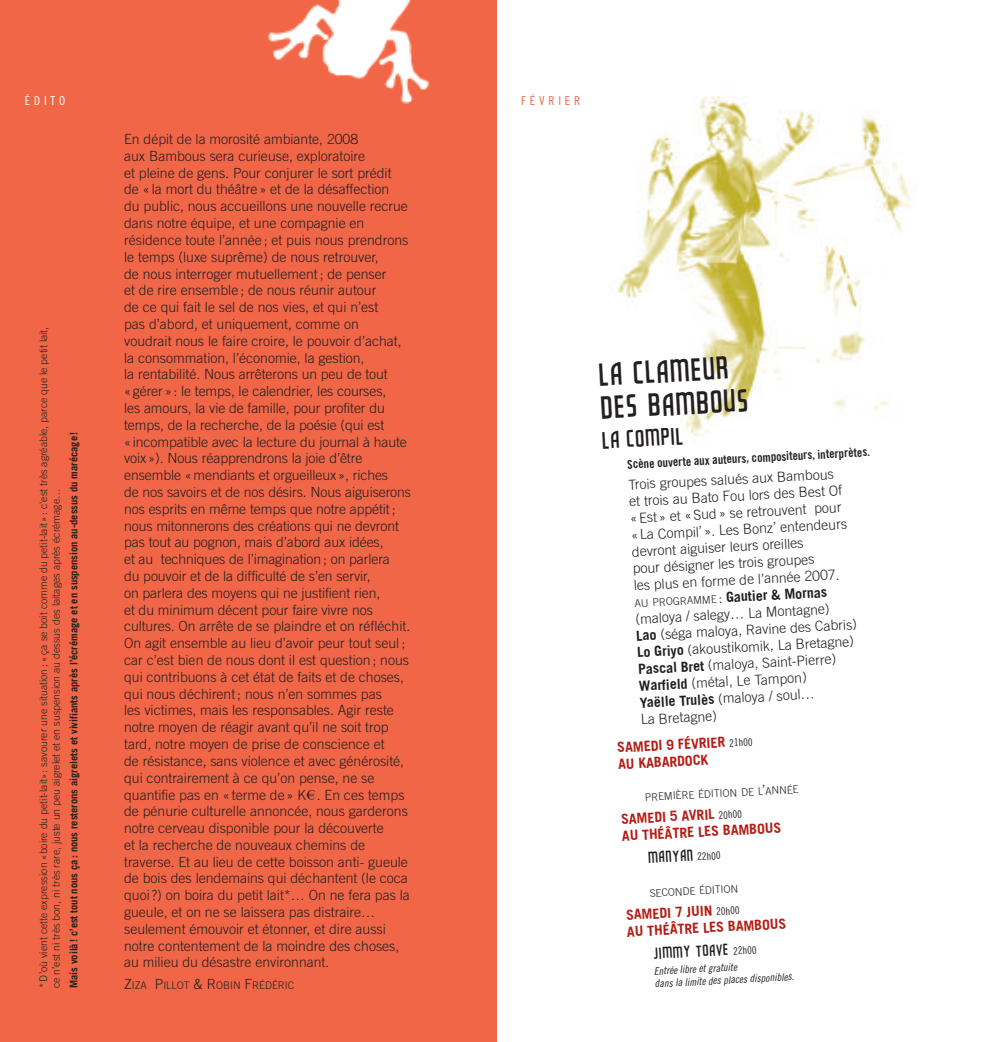
<style>
.page{position:relative;width:993px;height:1042px;background:#fff}
.page>*{position:absolute;margin:0;border:0;box-sizing:border-box;transform-origin:0 0}
.t1{font:42px/33.2px "Polytone Reliant";color:#231f20}
.t2{font:31.5px "Polytone Reliant";color:#231f20}
.t3{font:21px "Polytone Reliant";color:#231f20}
.t4{font:300 14px/16.8px "Trade Gothic";color:#231f20}
.t5{font:700 14px/16.8px "Trade Gothic";color:#b41d15}
.t6{font:12.25px "Trade Gothic Bold Cond Twenty";color:#231f20}
.t7{font:12.25px "Trade Gothic Cond Eighteen";letter-spacing:.31em;color:#f26648}
.t8{font:12.25px "Trade Gothic Cond Eighteen";letter-spacing:.31em;color:#fff}
.t9{font:300 10.5px/12.6px "Trade Gothic";color:#231f20}
.t10{font:700 10.5px "Trade Gothic";color:#231f20}
.t11{font:10.5px/12.6px "Trade Gothic Cond Eighteen Obl";color:#231f20}
.s1{font-family:"Euro Collection";font-weight:400}
.s2{font-size:14px}
.s3{font-size:10.5px}
.s4{font-weight:700}
.s5{font-family:"Trade Gothic Cond Eighteen";font-weight:400;font-size:10.5px;color:#231f20}
.s6{font-family:"Trade Gothic Cond Eighteen";font-size:10.5px}
</style>
<div class="page">
<img style="left:617px;top:96px;width:295px;height:341px">
<div style="left:0;top:0;width:496px;height:1042px;background:#f26648"></div>
<img style="left:268px;top:0;width:162px;height:104px">
<p class="t8" style="left:25px;top:93px;width:42px">ÉDITO</p>
<p class="t7" style="left:521px;top:93px;width:60px">FÉVRIER</p>
<p class="t9" style="left:37px;top:988px;width:663px;rotate:-90deg">*D’où vient cette expression «boire du petit-lait» : savourer une situation; « ça se boit comme du petit-lait » : c'est très agréable, parce que le petit lait, ce n’est ni très bon, ni très rare, juste un peu aigrelet et en suspension au dessus des laitages après écrémage…</p>
<p class="t10" style="left:67px;top:988px;width:558px;rotate:-90deg">Mais voilà ! c’est tout nous ça : nous resterons aigrelets et vivifiants après l’écrémage et en suspension au-dessus du marécage !</p>
<p class="t4" style="left:124px;top:130px;width:288px">En dépit de la morosité ambiante, 2008<br>aux Bambous sera curieuse, exploratoire<br>et pleine de gens. Pour conjurer le sort prédit<br>de « la mort du théâtre » et de la désaffection<br>du public, nous accueillons une nouvelle recrue dans notre équipe, et une compagnie en résidence toute l’année ; et puis nous prendrons le temps (luxe suprême) de nous retrouver,<br>de nous interroger mutuellement; de penser<br>et de rire ensemble ; de nous réunir autour<br>de ce qui fait le sel de nos vies, et qui n’est<br>pas d’abord, et uniquement, comme on<br>voudrait nous le faire croire, le pouvoir d’achat, la consommation, l’économie, la gestion,<br>la rentabilité. Nous arrêterons un peu de tout<br>« gérer » : le temps, le calendrier, les courses,<br>les amours, la vie de famille, pour profiter du temps, de la recherche, de la poésie (qui est<br>« incompatible avec la lecture du journal à haute voix »). Nous réapprendrons la joie d’être ensemble «mendiants et orgueilleux », riches<br>de nos savoirs et de nos désirs. Nous aiguiserons nos esprits en même temps que notre appétit; nous mitonnerons des créations qui ne devront pas tout au pognon, mais d’abord aux idées,<br>et au techniques de l’imagination; on parlera<br>du pouvoir et de la difficulté de s’en servir,<br>on parlera des moyens qui ne justifient rien,<br>et du minimum décent pour faire vivre nos cultures. On arrête de se plaindre et on réfléchit.<br>On agit ensemble au lieu d’avoir peur tout seul; car c’est bien de nous dont il est question; nous qui contribuons à cet état de faits et de choses, qui nous déchirent; nous n’en sommes pas<br>les victimes, mais les responsables. Agir reste notre moyen de réagir avant qu’il ne soit trop tard, notre moyen de prise de conscience et<br>de résistance, sans violence et avec générosité, qui contrairement à ce qu’on pense, ne se quantifie pas en « terme de » K<span class="s1">s</span>. En ces temps de pénurie culturelle annoncée, nous garderons notre cerveau disponible pour la découverte<br>et la recherche de nouveaux chemins de traverse. Et au lieu de cette boisson anti- gueule de bois des lendemains qui déchantent (le coca quoi?) on boira du petit lait*… On ne fera pas la gueule, et on ne se laissera pas distraire… seulement émouvoir et étonner, et dire aussi notre contentement de la moindre des choses, au milieu du désastre environnant.</p>
<p class="t9" style="left:124px;top:979px;width:172px"><span class="s2">Z</span>IZA <span class="s2">P</span>ILLOT <span class="s2">&amp; R</span>OBIN <span class="s2">F</span>RÉDÉRIC</p>
<h1 class="t1" style="left:596px;top:357px;width:150px;rotate:-3deg">LA CLAMEUR<br>DES BAMBOUS</h1>
<h2 class="t2" style="left:600px;top:423px;width:84px;rotate:-3deg">LA COMPIL</h2>
<p class="t6" style="left:626px;top:457px;width:244px;rotate:-3deg">Scène ouverte aux auteurs, compositeurs, interprètes.</p>
<p class="t4" style="left:627px;top:476px;width:222px;rotate:-3deg">Trois groupes salués aux Bambous<br>et trois au Bato Fou lors des Best Of «Est » et «Sud» se retrouvent pour « La Compil’ ». Les Bonz’ entendeurs devront aiguiser leurs oreilles<br>pour désigner les trois groupes<br>les plus en forme de l’année 2007.<br><span class="s3">AU PROGRAMME</span> : <span class="s4">Gautier &amp; Mornas </span>(maloya / salegy… La Montagne)<br><span class="s4">Lao</span> (séga maloya, Ravine des Cabris)<br><span class="s4">Lo Griyo</span> (akoustikomik, La Bretagne)<br><span class="s4">Pascal Bret</span> (maloya, Saint-Pierre)<br><span class="s4">Warfield</span> (métal, Le Tampon)<br><span class="s4">Yaëlle Trulès</span> (maloya / soul…<br>La Bretagne)</p>
<p class="t5" style="left:616px;top:739px;width:137px;rotate:-3deg">SAMEDI 9 FÉVRIER <span class="s5">21h00<br></span>AU KABARDOCK</p>
<p class="t9" style="left:644px;top:791px;width:155px;rotate:-3deg">PREMIÈRE ÉDITION DE L<span class="s2">’</span>ANNÉE</p>
<p class="t5" style="left:620px;top:810px;width:161px;rotate:-3deg">SAMEDI 5 AVRIL <span class="s5">20h00<br></span>AU THÉÂTRE LES BAMBOUS</p>
<h3 class="t3" style="left:647px;top:846px;width:74px;rotate:-3deg">MANYAN <span class="s6">22h00</span></h3>
<p class="t9" style="left:649px;top:886px;width:90px;rotate:-3deg">SECONDE ÉDITION</p>
<p class="t5" style="left:625px;top:906px;width:161px;rotate:-3deg">SAMEDI 7 JUIN <span class="s5">20h00<br></span>AU THÉÂTRE LES BAMBOUS</p>
<h3 class="t3" style="left:652px;top:942px;width:105px;rotate:-3deg">JIMMY TOAVE <span class="s6">22h00</span></h3>
<p class="t11" style="left:653px;top:964px;width:141px;rotate:-3deg">Entrée libre et gratuite<br>dans la limite des places disponibles.</p>
</div>
